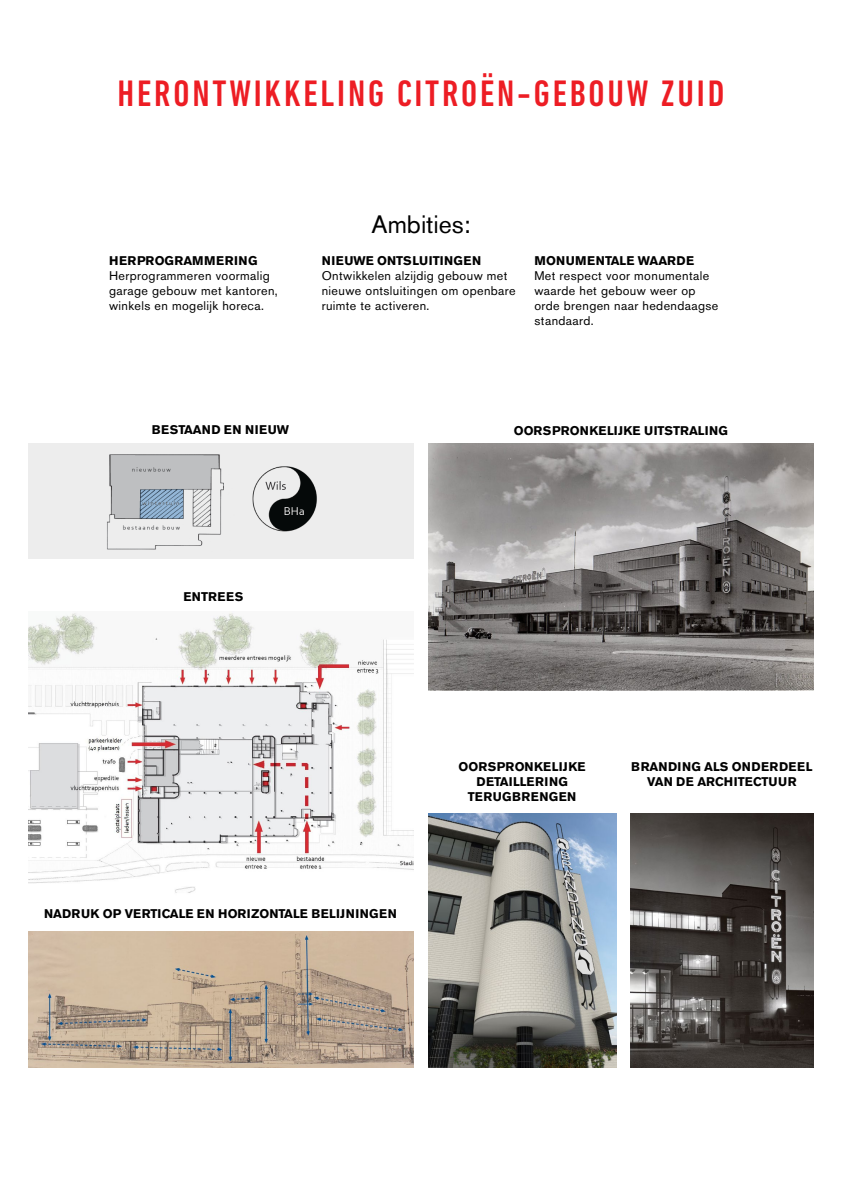
<style>
.page{position:relative;width:842px;height:1192px;background:#fff}
.page>*{position:absolute;margin:0;border:0;box-sizing:border-box;transform-origin:0 0}
.t1{font:500 condensed 37.5px "DIN Next LT Pro";letter-spacing:.075em;color:#ed1d24}
.t2{font:25px "Akzidenz Grotesk BE";color:#000}
.t3{font:12.5px/15px "Akzidenz Grotesk BE";letter-spacing:.03em;color:#000}
.t4{font:700 12.5px/15px "Akzidenz Grotesk BE";letter-spacing:.02em;color:#000;text-align:center}
.t5{font:700 12.5px "Akzidenz Grotesk BE";letter-spacing:.04em;color:#000}
.t6{font:700 12.5px "Akzidenz Grotesk BE";color:#000}
</style>
<div class="page">
<img style="left:28px;top:612px;width:386px;height:281px">
<img style="left:630px;top:814px;width:184px;height:253px">
<img style="left:28px;top:932px;width:386px;height:135px">
<img style="left:428px;top:814px;width:188px;height:253px">
<img style="left:428px;top:443px;width:386px;height:247px">
<img style="left:28px;top:443px;width:386px;height:115px">
<h1 class="t1" style="left:118px;top:72px;width:608px">HERONTWIKKELING CITROËN-GEBOUW ZUID</h1>
<p class="t5" style="left:109px;top:254px;width:150px">HERPROGRAMMERING</p>
<p class="t3" style="left:109px;top:268px;width:170px">Herprogrammeren voormalig garage gebouw met kantoren, winkels en mogelijk horeca.</p>
<h2 class="t2" style="left:371px;top:210px;width:100px">Ambities:</h2>
<p class="t4" style="left:322px;top:254px;width:161px">NIEUWE ONTSLUITINGEN</p>
<p class="t3" style="left:322px;top:268px;width:195px">Ontwikkelen alzijdig gebouw met nieuwe ontsluitingen om openbare ruimte te activeren.</p>
<p class="t6" style="left:534px;top:254px;width:161px">MONUMENTALE WAARDE</p>
<p class="t3" style="left:534px;top:268px;width:185px">Met respect voor monumentale waarde het gebouw weer op orde brengen naar hedendaagse standaard.</p>
<p class="t5" style="left:152px;top:422px;width:139px">BESTAAND EN NIEUW</p>
<p class="t4" style="left:514px;top:423px;width:216px">OORSPRONKELIJKE UITSTRALING</p>
<p class="t5" style="left:183px;top:590px;width:61px">ENTREES</p>
<p class="t4" style="left:459px;top:760px;width:128px">OORSPRONKELIJKE<br>DETAILLERING<br>TERUGBRENGEN</p>
<p class="t4" style="left:631px;top:760px;width:183px">BRANDING ALS ONDERDEEL<br>VAN DE ARCHITECTUUR</p>
<p class="t4" style="left:44px;top:907px;width:354px">NADRUK OP VERTICALE EN HORIZONTALE BELIJNINGEN</p>
</div>
